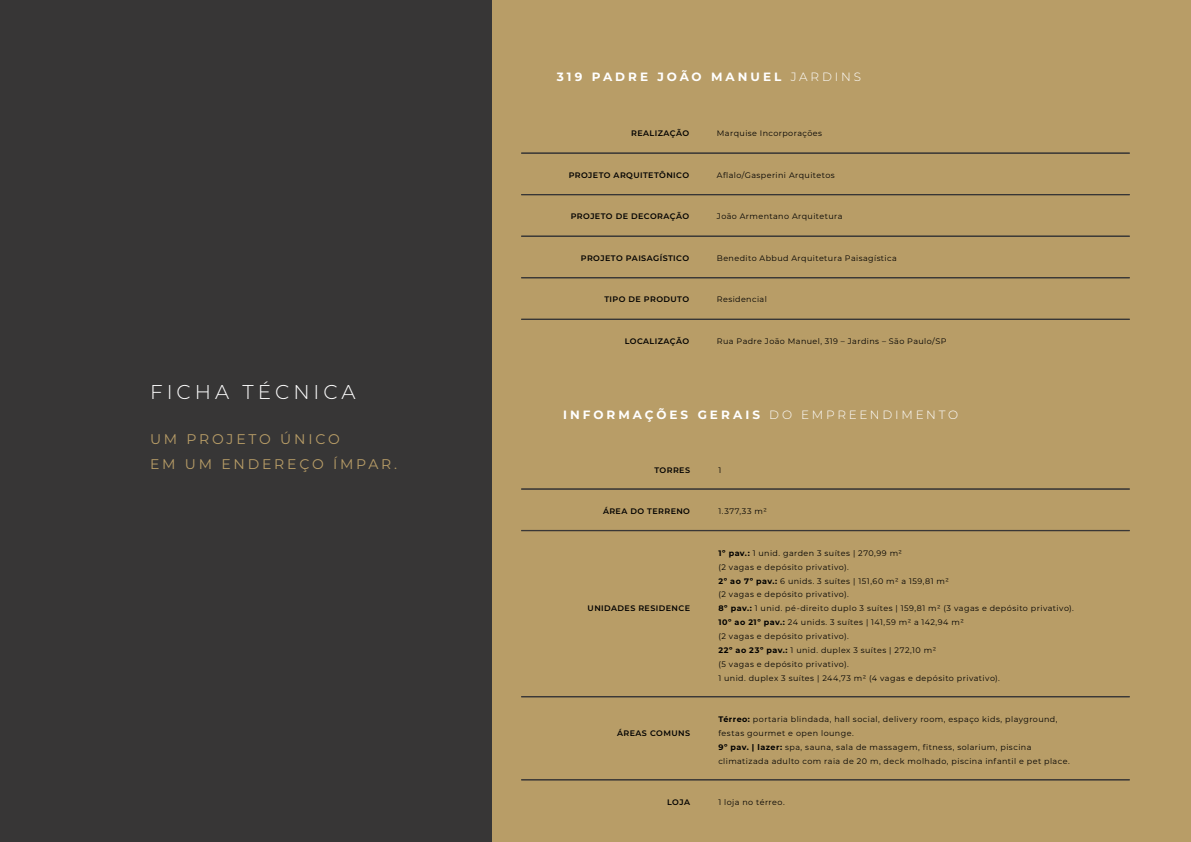
<style>
.page{position:relative;width:1191px;height:842px;background:#373636}
.page>*{position:absolute;margin:0;border:0;box-sizing:border-box;transform-origin:0 0}
.t1{font:300 20px "Montserrat";letter-spacing:.2em;color:#fff}
.t2{font:14px/25px "Montserrat";letter-spacing:.2em;color:#b89d67}
.t3{font:700 12px "Montserrat";letter-spacing:.25em;color:#fff}
.t4{font:8px/13.8px "Montserrat";letter-spacing:.05em;color:#000}
.t5{font:600 8px "Montserrat";letter-spacing:.05em;color:#000}
.s1{font-weight:300}
.s2{font-weight:700}
</style>
<div class="page">
<div style="left:493px;top:0;width:698px;height:842px;background:#b89d67"></div>
<hr style="left:521px;top:489px;width:608px;height:1px;background:#373636">
<hr style="left:521px;top:530px;width:608px;height:1px;background:#373636">
<hr style="left:521px;top:531px;width:608px;height:1px;background:#373636">
<hr style="left:521px;top:696px;width:608px;height:1px;background:#373636">
<hr style="left:521px;top:697px;width:608px;height:1px;background:#373636">
<hr style="left:521px;top:779px;width:608px;height:1px;background:#373636">
<hr style="left:521px;top:780px;width:608px;height:1px;background:#373636">
<hr style="left:521px;top:153px;width:608px;height:1px;background:#373636">
<hr style="left:521px;top:194px;width:608px;height:1px;background:#373636">
<hr style="left:521px;top:195px;width:608px;height:1px;background:#373636">
<hr style="left:521px;top:236px;width:608px;height:1px;background:#373636">
<hr style="left:521px;top:277px;width:608px;height:1px;background:#373636">
<hr style="left:521px;top:278px;width:608px;height:1px;background:#373636">
<hr style="left:521px;top:319px;width:608px;height:1px;background:#373636">
<h1 class="t1" style="left:150px;top:379px;width:207px">FICHA TÉCNICA</h1>
<h2 class="t2" style="left:150px;top:426px;width:249px">UM PROJETO ÚNICO<br>EM UM ENDEREÇO ÍMPAR.</h2>
<h3 class="t3" style="left:557px;top:68px;width:306px">319 PADRE JOÃO MANUEL <span class="s1">JARDINS</span></h3>
<p class="t5" style="left:631px;top:128px;width:59px">REALIZAÇÃO</p>
<p class="t5" style="left:568px;top:169px;width:122px">PROJETO ARQUITETÔNICO</p>
<p class="t5" style="left:571px;top:211px;width:120px">PROJETO DE DECORAÇÃO</p>
<p class="t5" style="left:581px;top:252px;width:110px">PROJETO PAISAGÍSTICO</p>
<p class="t5" style="left:604px;top:294px;width:86px">TIPO DE PRODUTO</p>
<p class="t5" style="left:624px;top:335px;width:66px">LOCALIZAÇÃO</p>
<p class="t4" style="left:717px;top:126px;width:106px">Marquise Incorporações</p>
<p class="t4" style="left:717px;top:168px;width:119px">Aflalo/Gasperini Arquitetos</p>
<p class="t4" style="left:717px;top:209px;width:127px">João Armentano Arquitetura</p>
<p class="t4" style="left:717px;top:251px;width:181px">Benedito Abbud Arquitetura Paisagística</p>
<p class="t4" style="left:717px;top:292px;width:51px">Residencial</p>
<p class="t4" style="left:717px;top:334px;width:231px">Rua Padre João Manuel, 319 – Jardins – São Paulo/SP</p>
<h3 class="t3" style="left:563px;top:406px;width:396px">INFORMAÇÕES GERAIS <span class="s1">DO EMPREENDIMENTO</span></h3>
<p class="t5" style="left:654px;top:464px;width:37px">TORRES</p>
<p class="t5" style="left:603px;top:506px;width:89px">ÁREA DO TERRENO</p>
<p class="t5" style="left:587px;top:603px;width:104px">UNIDADES RESIDENCE</p>
<p class="t5" style="left:617px;top:727px;width:74px">ÁREAS COMUNS</p>
<p class="t5" style="left:667px;top:797px;width:24px">LOJA</p>
<p class="t4" style="left:718px;top:463px;width:4px">1</p>
<p class="t4" style="left:718px;top:504px;width:50px">1.377,33 m²</p>
<p class="t4" style="left:718px;top:546px;width:357px"><span class="s2">1º pav.:</span> 1 unid. garden 3 suítes | 270,99 m²<br>(2 vagas e depósito privativo).<br><span class="s2">2º ao 7º pav.:</span> 6 unids. 3 suítes | 151,60 m² a 159,81 m²<br>(2 vagas e depósito privativo).<br><span class="s2">8º pav.:</span> 1 unid. pé-direito duplo 3 suítes | 159,81 m² (3 vagas e depósito privativo).<br><span class="s2">10º ao 21º pav.:</span> 24 unids. 3 suítes | 141,59 m² a 142,94 m²<br>(2 vagas e depósito privativo).<br><span class="s2">22º ao 23º pav.:</span> 1 unid. duplex 3 suítes | 272,10 m²<br>(5 vagas e depósito privativo).<br>1 unid. duplex 3 suítes | 244,73 m² (4 vagas e depósito privativo).</p>
<p class="t4" style="left:718px;top:712px;width:353px"><span class="s2">Térreo:</span> portaria blindada, hall social, delivery room, espaço kids, playground, festas gourmet e open lounge.<br><span class="s2">9º pav. | lazer:</span> spa, sauna, sala de massagem, fitness, solarium, piscina climatizada adulto com raia de 20 m, deck molhado, piscina infantil e pet place.</p>
<p class="t4" style="left:718px;top:795px;width:68px">1 loja no térreo.</p>
</div>
